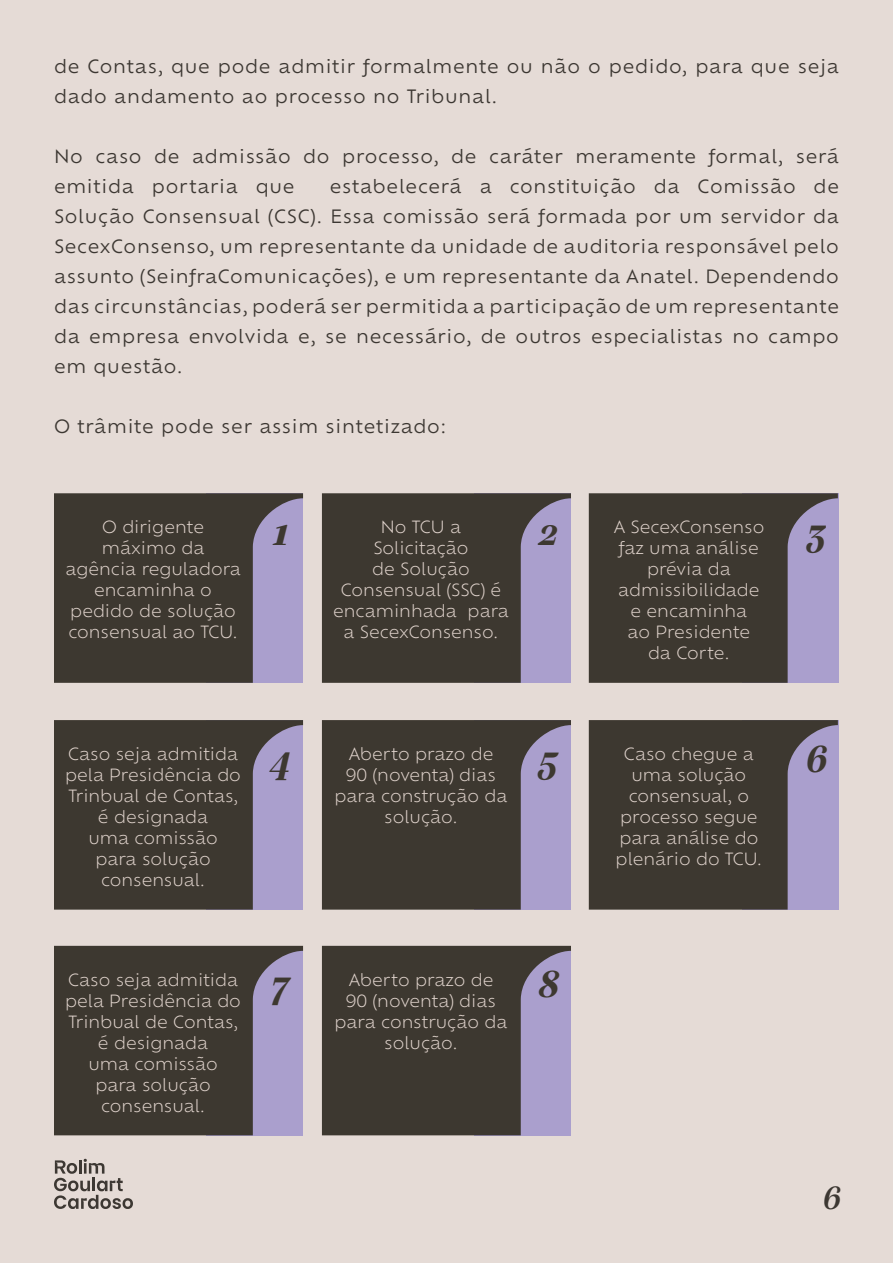
<style>
.page{position:relative;width:893px;height:1263px;background:#fff}
.page>*{position:absolute;margin:0;border:0;box-sizing:border-box;transform-origin:0 0}
.t1{font:italic 700 42px "Silva Display";color:#3d3830}
.t2{font:italic 600 36px "Silva Display";color:#3c3732}
.t3{font:18px/30px "Ofelia Text";letter-spacing:.04em;color:#3c3732}
.t4{font:300 16.5px/21px "Ofelia Text";color:#e1d4cd;text-align:center}
</style>
<div class="page">
<div style="left:0;top:0;width:878px;height:1263px;background:#e5dbd6"></div>
<svg style="left:54px;top:1159px;width:79px;height:50px"></svg>
<svg style="left:54px;top:493px;width:249px;height:190px;fill:#3d3830"></svg>
<svg style="left:322px;top:493px;width:249px;height:190px;fill:#3d3830"></svg>
<svg style="left:589px;top:493px;width:249px;height:190px;fill:#3d3830"></svg>
<svg style="left:54px;top:720px;width:249px;height:190px;fill:#3d3830"></svg>
<svg style="left:322px;top:720px;width:249px;height:190px;fill:#3d3830"></svg>
<svg style="left:589px;top:720px;width:249px;height:190px;fill:#3d3830"></svg>
<svg style="left:54px;top:946px;width:249px;height:189px;fill:#3d3830"></svg>
<svg style="left:322px;top:946px;width:249px;height:189px;fill:#3d3830"></svg>
<div style="left:878px;top:0;width:15px;height:1263px;background:#e5dbd6"></div>
<p class="t3" style="left:54px;top:50px;width:786px">de Contas, que pode admitir formalmente ou não o pedido, para que seja dado andamento ao processo no Tribunal.</p>
<p class="t3" style="left:54px;top:140px;width:786px">No caso de admissão do processo, de caráter meramente formal, será emitida portaria que</p>
<p class="t3" style="left:54px;top:170px;width:786px;text-align:justify;text-indent:276px">estabelecerá a constituição da Comissão de Solução Consensual (CSC). Essa comissão será formada por um servidor da SecexConsenso, um representante da unidade de auditoria responsável pelo assunto (SeinfraComunicações), e um representante da Anatel. Dependendo das circunstâncias, poderá ser permitida a participação de um representante da empresa envolvida e, se necessário, de outros especialistas no campo em questão.</p>
<p class="t3" style="left:54px;top:410px;width:394px">O trâmite pode ser assim sintetizado:</p>
<p class="t4" style="left:65px;top:515px;width:177px">O dirigente máximo da agência reguladora encaminha o pedido de solução consensual ao TCU.</p>
<h1 class="t1" style="left:271px;top:504px;width:17px">1</h1>
<h1 class="t1" style="left:538px;top:504px;width:20px">2</h1>
<p class="t4" style="left:333px;top:515px;width:177px">No TCU a<br>Solicitação<br>de Solução<br>Consensual (SSC) é encaminhada para a SecexConsenso.</p>
<h1 class="t1" style="left:806px;top:504px;width:20px">3</h1>
<p class="t4" style="left:613px;top:515px;width:152px">A SecexConsenso faz uma análise prévia da admissibilidade e encaminha<br>ao Presidente<br>da Corte.</p>
<p class="t4" style="left:334px;top:742px;width:174px">Aberto prazo de<br>90 (noventa) dias para construção da solução.</p>
<h1 class="t1" style="left:804px;top:731px;width:22px">6</h1>
<p class="t4" style="left:65px;top:742px;width:177px">Caso seja admitida pela Presidência do<br>Trinbual de Contas, é designada<br>uma comissão<br>para solução consensual.</p>
<h1 class="t1" style="left:538px;top:731px;width:20px">5</h1>
<p class="t4" style="left:616px;top:742px;width:148px">Caso chegue a uma solução consensual, o processo segue para análise do plenário do TCU.</p>
<h1 class="t1" style="left:268px;top:731px;width:23px">4</h1>
<p class="t4" style="left:65px;top:968px;width:177px">Caso seja admitida pela Presidência do<br>Trinbual de Contas, é designada<br>uma comissão<br>para solução consensual.</p>
<h1 class="t1" style="left:537px;top:956px;width:21px">8</h1>
<p class="t4" style="left:334px;top:968px;width:174px">Aberto prazo de<br>90 (noventa) dias para construção da solução.</p>
<h1 class="t1" style="left:270px;top:956px;width:20px">7</h1>
<h2 class="t2" style="left:822px;top:1174px;width:19px">6</h2>
</div>
